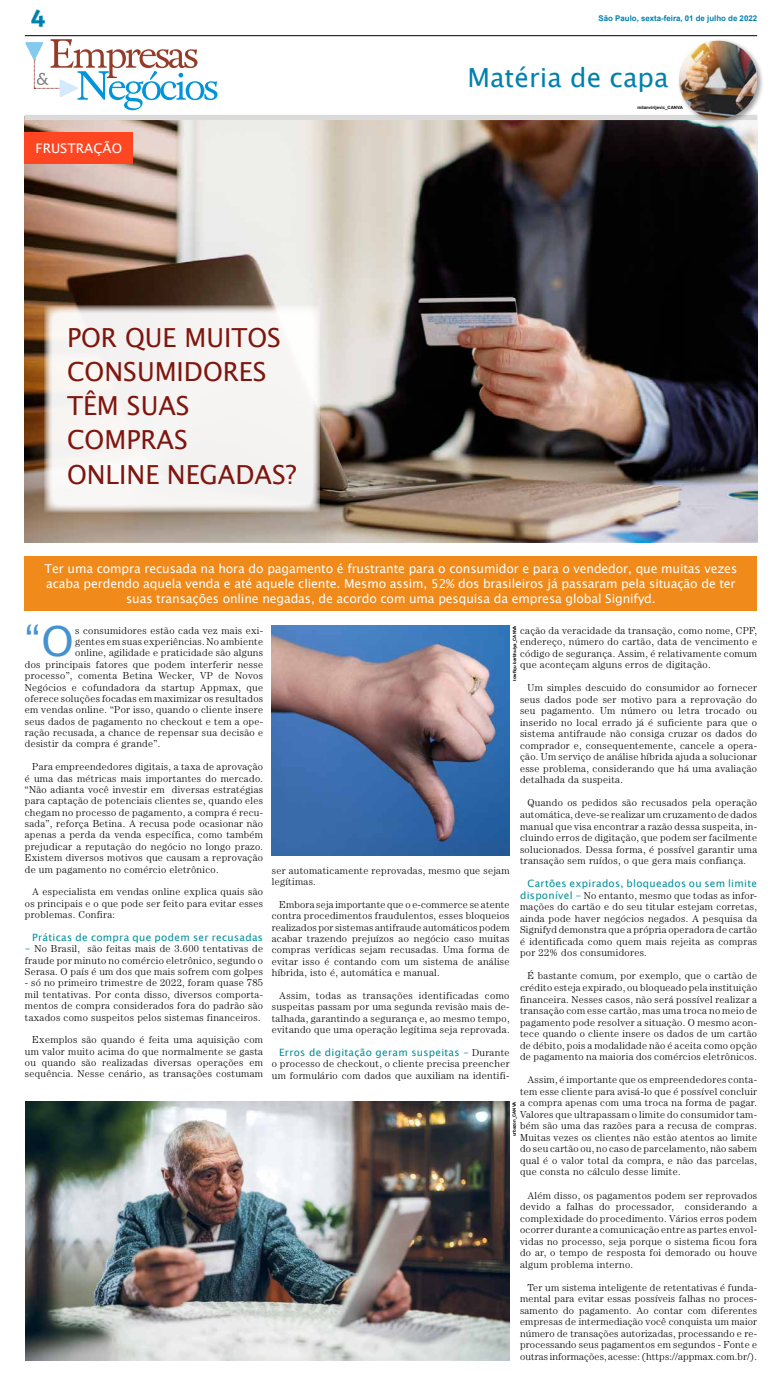
<style>
.page{position:relative;width:782px;height:1385px;background:#fff}
.page>*{position:absolute;margin:0;border:0;box-sizing:border-box;transform-origin:0 0}
.t1{font:41.56px "Lucida Sans Unicode";color:#4492cf}
.t2{font:26.25px/34.1px "Lucida Sans Unicode";color:#7f160e}
.t3{font:26.25px "Lucida Sans Unicode";color:#0081ad}
.t4{font:700 26.25px "Adelle";color:#0081ad}
.t5{font:13.21px "Lucida Sans Unicode";color:#fff}
.t6{font:12.25px/14.9px "Lucida Sans Unicode";letter-spacing:-.01em;color:#fff;text-align:center}
.t7{font:300 10.06px/11.5px "Century";letter-spacing:.03em;color:#000;text-align:justify}
.t8{font:10.06px "Lucida Sans Unicode";letter-spacing:.03em;color:#008e99}
.t9{font:700 7.88px "Arial";color:#0081ad}
.t10{font:700 4.38px "Arial";color:#000}
.s1{font-family:"Lucida Sans Unicode";font-weight:400;color:#008e99}
.s2{font-family:"Century";font-weight:300;color:#000}
</style>
<div class="page">
<img style="left:25px;top:120px;width:731px;height:422px">
<div style="left:25px;top:115px;width:731px;height:5px;background:#dadada"></div>
<div style="left:25px;top:556px;width:731px;height:54px;background:#f08a1a"></div>
<hr style="left:25px;top:35px;width:731px;height:1px;background:#000">
<svg style="left:25px;top:39px;width:192px;height:71px"></svg>
<img style="left:25px;top:1101px;width:484px;height:258px">
<div style="left:676px;top:38px;width:88px;height:88px;background:#000;opacity:.4"></div>
<img style="left:678px;top:41px;width:78px;height:78px;border-radius:39px">
<img style="left:272px;top:625px;width:237px;height:229px">
<svg style="left:45px;top:305px;width:275px;height:207px;fill:#f5f4f3"></svg>
<div style="left:25px;top:131px;width:108px;height:32px;background:#fe4622"></div>
<h2 class="t4" style="left:31px;top:-2px;width:16px">4</h2>
<p class="t9" style="left:598px;top:12px;width:160px">São Paulo, sexta-feira, 01 de julho de 2022</p>
<h2 class="t3" style="left:467px;top:56px;width:202px">Matéria de capa</h2>
<h3 class="t5" style="left:36px;top:138px;width:17px">FRUSTRA</h3>
<h3 class="t5" style="left:93px;top:138px;width:30px">ÇÃO</h3>
<h2 class="t2" style="left:67px;top:320px;width:215px">Por que m uitos consum idores têm suas<br>comp</h2>
<h2 class="t2" style="left:67px;top:423px;width:231px;text-indent:73px">ras<br>o nline negadas?</h2>
<p class="t10" style="left:637px;top:105px;width:47px">milanvirijevic_CANVA</p>
<p class="t6" style="left:45px;top:561px;width:694px">Ter uma compra recusada na hora do pagamento é frustrante para o consumidor e para o vendedor, que muitas vezes acaba perdendo aquela venda e até aquele cliente. Mesmo assim, 52% dos brasileiros já passaram pela situação de ter suas transações online negadas, de acordo com uma pesquisa da empresa global Signifyd.</p>
<h1 class="t1" style="left:25px;top:608px;width:51px">“O</h1>
<p class="t7" style="left:75px;top:624px;width:189px">s consumidores estão cada vez mais exi-</p>
<p class="t7" style="left:75px;top:635px;width:189px">gentes em suas experiências. No ambiente</p>
<p class="t7" style="left:75px;top:647px;width:189px">online, agilidade e praticidade são alguns</p>
<p class="t7" style="left:25px;top:658px;width:240px">dos principais fatores que podem interferir nesse</p>
<p class="t7" style="left:25px;top:669px;width:240px">processo”, comenta Betina Wecker, VP de Novos</p>
<p class="t7" style="left:25px;top:681px;width:240px">Negócios e cofundadora da startup Appmax, que</p>
<p class="t7" style="left:25px;top:692px;width:240px">oferece soluções focadas em maximizar os resultados</p>
<p class="t7" style="left:25px;top:703px;width:240px">em vendas online. “Por isso, quando o cliente insere</p>
<p class="t7" style="left:25px;top:715px;width:240px">seus dados de pagamento no checkout e tem a ope-</p>
<p class="t7" style="left:25px;top:726px;width:240px">ração recusada, a chance de repensar sua decisão e</p>
<p class="t7" style="left:25px;top:738px;width:137px">desistir da compra é grande”.</p>
<p class="t7" style="left:25px;top:760px;width:240px;text-indent:7px">Para empreendedores digitais, a taxa de aprovação é uma das métricas mais importantes do mercado. “Não adianta você investir em diversas estratégias para captação de potenciais clientes se, quando eles chegam no processo de pagamento, a compra é recu&shy;sada”, reforça Betina. A recusa pode ocasionar não apenas a perda da venda específica, como também prejudicar a reputação do negócio no longo prazo.<br>Existem diversos motivos que causam a reprovação de um pagamento no comércio eletrônico.</p>
<p class="t7" style="left:25px;top:885px;width:240px;text-indent:7px">A especialista em vendas online explica quais são os principais e o que pode ser feito para evitar esses problemas. Confira:</p>
<p class="t8" style="left:32px;top:929px;width:232px">Práticas de compra que podem ser recusadas</p>
<p class="t7" style="left:25px;top:942px;width:240px"><span class="s1">-</span> No Brasil, são feitas mais de 3.600 tentativas de fraude por minuto no comércio eletrônico, segundo o Serasa. O país é um dos que mais sofrem com golpes</p>
<p class="t7" style="left:25px;top:976px;width:240px">- só no primeiro trimestre de 2022, foram quase 785 mil tentativas. Por conta disso, diversos comporta&shy;mentos de compra considerados fora do padrão são taxados como suspeitos pelos sistemas financeiros.</p>
<p class="t7" style="left:25px;top:1033px;width:240px;text-indent:7px">Exemplos são quando é feita uma aquisição com um valor muito acima do que normalmente se gasta ou quando são realizadas diversas operações em sequência. Nesse cenário, as transações costumam</p>
<p class="t10" style="left:511px;top:680px;width:57px;rotate:-90deg">towfiqu barbhuiya_CANVA</p>
<p class="t7" style="left:520px;top:624px;width:238px">cação da veracidade da transação, como nome, CPF, endereço, número do cartão, data de vencimento e código de segurança. Assim, é relativamente comum que aconteçam alguns erros de digitação.</p>
<p class="t7" style="left:520px;top:681px;width:238px;text-indent:7px">Um simples descuido do consumidor ao fornecer seus dados pode ser motivo para a reprovação do seu pagamento. Um número ou letra trocado ou inserido no local errado já é suficiente para que o sistema antifraude não consiga cruzar os dados do comprador e, consequentemente, cancele a opera&shy;ção. Um serviço de análise híbrida ajuda a solucionar esse problema, considerando que há uma avaliação detalhada da suspeita.</p>
<p class="t7" style="left:520px;top:797px;width:238px;text-indent:7px">Quando os pedidos são recusados pela operação automática, deve-se realizar um cruzamento de dados manual que visa encontrar a razão dessa suspeita, in&shy;cluindo erros de digitação, que podem ser facilmente solucionados. Dessa forma, é possível garantir uma transação sem ruídos, o que gera mais confiança.</p>
<p class="t8" style="left:527px;top:875px;width:231px">Cartões expirados, bloqueados ou sem limite</p>
<p class="t7" style="left:520px;top:889px;width:238px"><span class="s1">disponível -</span> No entanto, mesmo que todas as infor&shy;mações do cartão e do seu titular estejam corretas, ainda pode haver negócios negados. A pesquisa da Signifyd demonstra que a própria operadora de cartão é identificada como quem mais rejeita as compras por 22% dos consumidores.</p>
<p class="t7" style="left:520px;top:969px;width:238px;text-indent:7px">É bastante comum, por exemplo, que o cartão de crédito esteja expirado, ou bloqueado pela instituição financeira. Nesses casos, não será possível realizar a transação com esse cartão, mas uma troca no meio de pagamento pode resolver a situação. O mesmo acon&shy;tece quando o cliente insere os dados de um cartão de débito, pois a modalidade não é aceita como opção de pagamento na maioria dos comércios eletrônicos.</p>
<p class="t7" style="left:520px;top:1073px;width:238px;text-indent:7px">Assim, é importante que os empreendedores conta&shy;tem esse cliente para avisá-lo que é possível concluir a compra apenas com uma troca na forma de pagar.<br>Valores que ultrapassam o limite do consumidor tam&shy;bém são uma das razões para a recusa de compras.<br>Muitas vezes os clientes não estão atentos ao limite do seu cartão ou, no caso de parcelamento, não sabem qual é o valor total da compra, e não das parcelas, que consta no cálculo desse limite.</p>
<p class="t7" style="left:520px;top:1188px;width:238px;text-indent:7px">Além disso, os pagamentos podem ser reprovados devido a falhas do processador, considerando a complexidade do procedimento. Vários erros podem ocorrer durante a comunicação entre as partes envol&shy;vidas no processo, seja porque o sistema ficou fora do ar, o tempo de resposta foi demorado ou houve algum problema interno.</p>
<p class="t7" style="left:520px;top:1281px;width:238px;text-indent:7px">Ter um sistema inteligente de retentativas é funda&shy;mental para evitar essas possíveis falhas no proces&shy;samento do pagamento. Ao contar com diferentes empresas de intermediação você conquista um maior número de transações autorizadas, processando e re&shy;processando seus pagamentos em segundos - Fonte e outras informações, acesse: (https://appmax.com.br/).</p>
<p class="t7" style="left:272px;top:864px;width:239px">ser automaticamente reprovadas, mesmo que sejam legítimas.</p>
<p class="t7" style="left:272px;top:898px;width:239px;text-indent:7px">Embora seja importante que o e-commerce se atente contra procedimentos fraudulentos, esses bloqueios realizados por sistemas antifraude automáticos podem acabar trazendo prejuízos ao negócio caso muitas compras verídicas sejam recusadas. Uma forma de evitar isso é contando com um sistema de análise híbrida, isto é, automática e manual.</p>
<p class="t7" style="left:272px;top:989px;width:239px;text-indent:7px">Assim, todas as transações identificadas como suspeitas passam por uma segunda revisão mais de&shy;talhada, garantindo a segurança e, ao mesmo tempo, evitando que uma operação legítima seja reprovada.</p>
<p class="t8" style="left:279px;top:1044px;width:232px">Erros de digitação geram suspeitas - <span class="s2">Durante</span></p>
<p class="t7" style="left:272px;top:1057px;width:239px">o processo de checkout, o cliente precisa preencher um formulário com dados que auxiliam na identifi-</p>
<p class="t10" style="left:511px;top:1136px;width:36px;rotate:-90deg">urbazon_CANVA</p>
</div>
